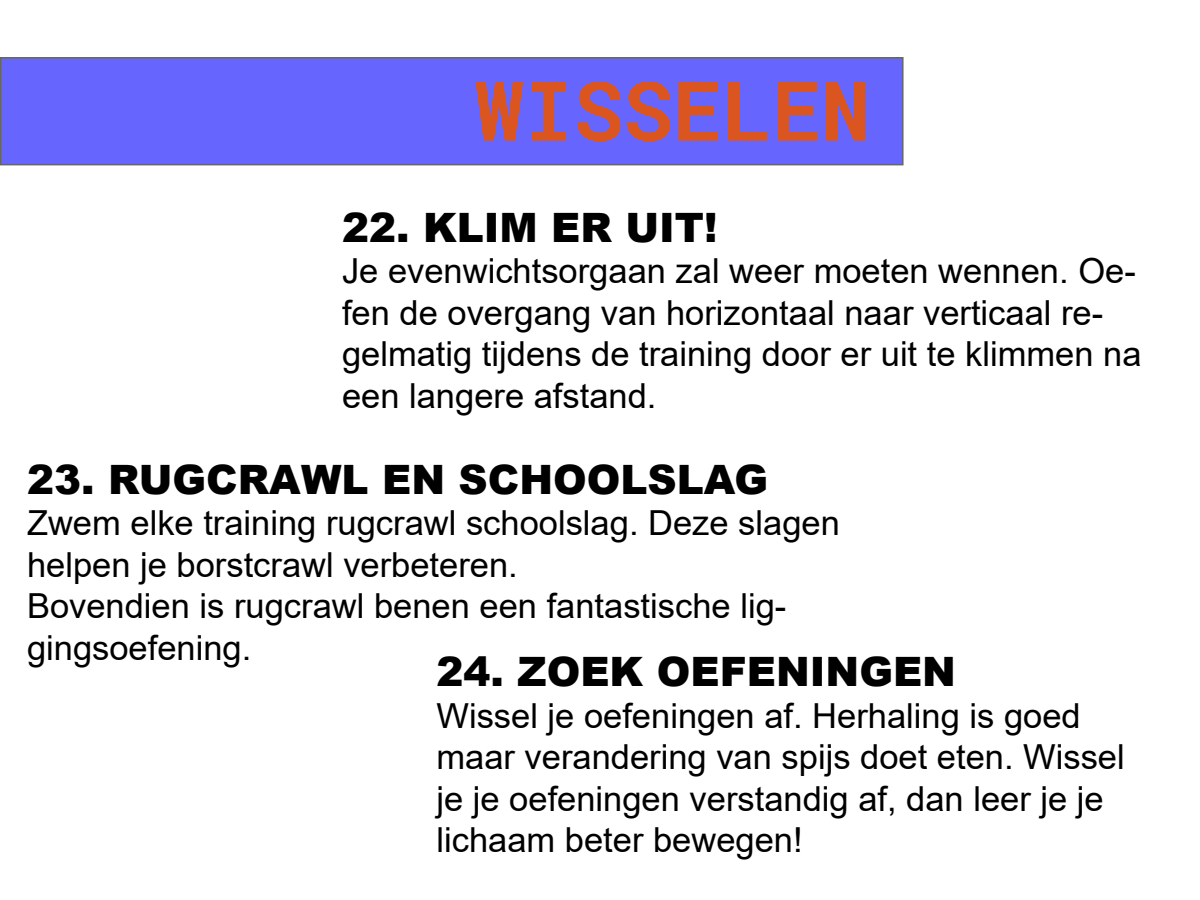
<style>
.page{position:relative;width:1200px;height:900px;background:#fff}
.page>*{position:absolute;margin:0;border:0;box-sizing:border-box;transform-origin:0 0}
.t1{font:700 82.5px "Roboto Mono";color:#da551f}
.t2{font:900 40.5px "Arial";color:#000}
.t3{font:34.5px/41.4px "Arial";color:#000}
</style>
<div class="page">
<div style="left:1px;top:58px;width:902px;height:107px;background:#66f"></div>
<p class="t1" style="left:474px;top:53px;width:397px">WISSELEN</p>
<p class="t2" style="left:342px;top:198px;width:377px">22. KLIM ER UIT!</p>
<p class="t3" style="left:342px;top:250px;width:801px">Je evenwichtsorgaan zal weer moeten wennen. Oe&shy;fen de overgang van horizontaal naar verticaal re&shy;gelmatig tijdens de training door er uit te klimmen na een langere afstand.</p>
<p class="t2" style="left:27px;top:450px;width:743px">23. RUGCRAWL EN SCHOOLSLAG</p>
<p class="t3" style="left:27px;top:502px;width:814px">Zwem elke training rugcrawl schoolslag. Deze slagen helpen je borstcrawl verbeteren.</p>
<p class="t3" style="left:27px;top:585px;width:761px">Bovendien is rugcrawl benen een fantastische lig&shy;gingsoefening.</p>
<p class="t2" style="left:436px;top:643px;width:521px">24. ZOEK OEFENINGEN</p>
<p class="t3" style="left:436px;top:695px;width:690px">Wissel je oefeningen af. Herhaling is goed maar verandering van spijs doet eten. Wissel je je oefeningen verstandig af, dan leer je je lichaam beter bewegen!</p>
</div>
